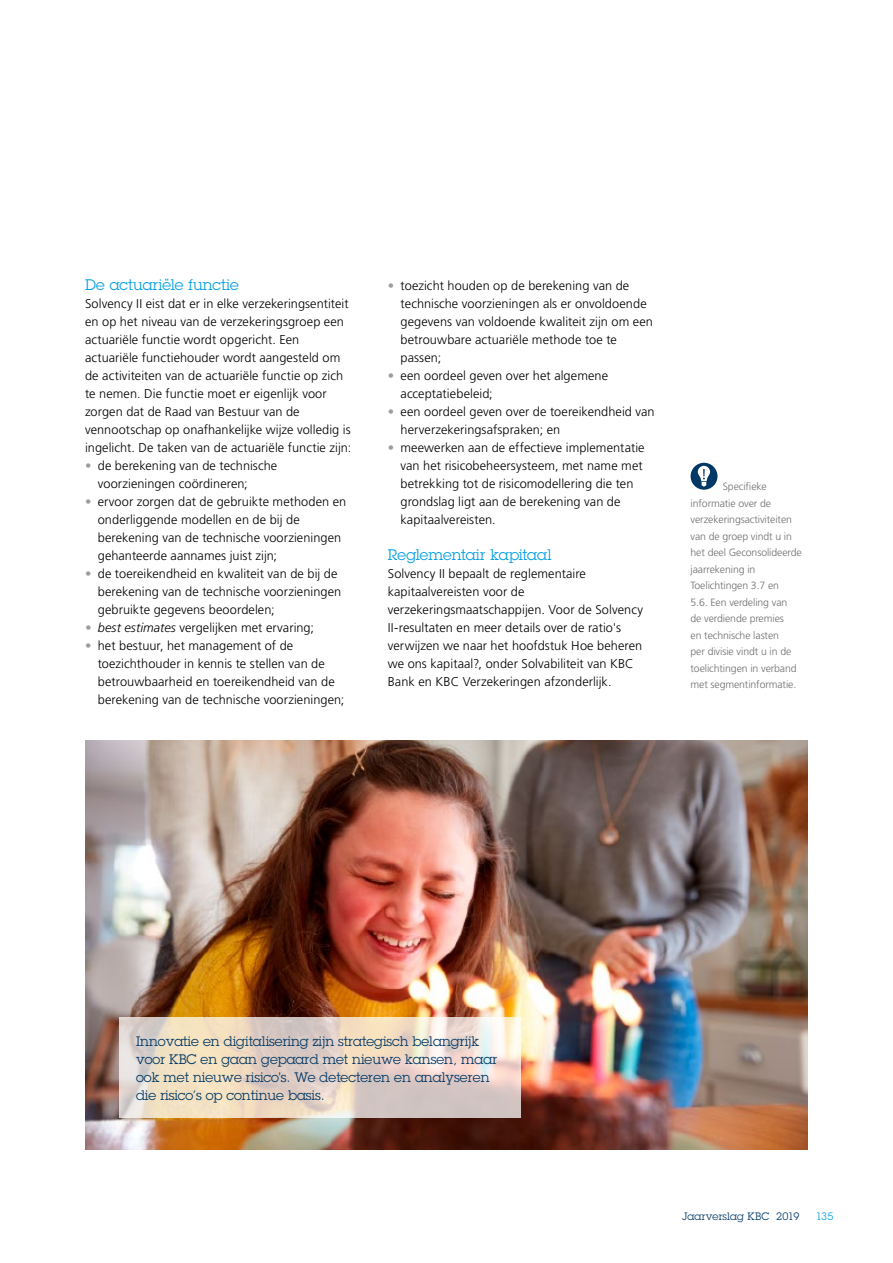
<style>
.page{position:relative;width:893px;height:1263px;background:#fff}
.page>*{position:absolute;margin:0;border:0;box-sizing:border-box;transform-origin:0 0}
.t1{font:15px "Lubalin Graph Std";color:#009fe3}
.t2{font:13.5px/18px "Lubalin Graph Std";color:#003865}
.t3{font:300 12.75px/18px "Frutiger LT Std";letter-spacing:.005em;color:#000}
.t4{font:300 10.5px/16.5px "Frutiger LT Std";letter-spacing:-.01em;color:#706f6f}
.t5{font:10.5px "Lubalin Graph Std";letter-spacing:.015em;color:#003865}
.t6{font:10.5px "Lubalin Graph Std";color:#009fe3}
.s1{color:#9d9d9c}
.s2{font-style:italic;color:#9d9d9c}
.s3{font-style:italic}
</style>
<div class="page">
<img style="left:85px;top:741px;width:723px;height:408px">
<svg style="left:119px;top:1017px;width:402px;height:101px;background:#e7d6c8"></svg>
<div style="left:691px;top:463px;width:26px;height:27px;background:#003865;border-radius:50%"></div>
<svg style="left:698px;top:466px;width:12px;height:21px"></svg>
<p class="t1" style="left:85px;top:276px;width:155px">De actuariële functie</p>
<p class="t3" style="left:85px;top:295px;width:268px">Solvency II eist dat er in elke verzekeringsentiteit en op het niveau van de verzekeringsgroep een actuariële functie wordt opgericht. Een actuariële functiehouder wordt aangesteld om de activiteiten van de actuariële functie op zich te nemen. Die functie moet er eigenlijk voor zorgen dat de Raad van Bestuur van de vennootschap op onafhankelijke wijze volledig is ingelicht. De taken van de actuariële functie zijn:</p>
<p class="t3" style="left:98px;top:457px;width:181px;text-indent:-13px"><span class="s1">•</span> de berekening van de technische voorzieningen coördineren;</p>
<p class="t3" style="left:98px;top:493px;width:250px;text-indent:-13px"><span class="s1">•</span> ervoor zorgen dat de gebruikte methoden en onderliggende modellen en de bij de berekening van de technische voorzieningen gehanteerde aannames juist zijn;</p>
<p class="t3" style="left:98px;top:565px;width:245px;text-indent:-13px"><span class="s1">•</span> de toereikendheid en kwaliteit van de bij de berekening van de technische voorzieningen gebruikte gegevens beoordelen;</p>
<p class="t3" style="left:85px;top:619px;width:231px"><span class="s2">•</span> <span class="s3">best estimates</span> vergelijken met ervaring;</p>
<p class="t3" style="left:98px;top:637px;width:248px;text-indent:-13px"><span class="s1">•</span> het bestuur, het management of de toezichthouder in kennis te stellen van de betrouwbaarheid en toereikendheid van de berekening van de technische voorzieningen;</p>
<p class="t3" style="left:401px;top:277px;width:254px;text-indent:-13px"><span class="s1">•</span> toezicht houden op de berekening van de technische voorzieningen als er onvoldoende gegevens van voldoende kwaliteit zijn om een betrouwbare actuariële methode toe te passen;</p>
<p class="t3" style="left:401px;top:367px;width:209px;text-indent:-13px"><span class="s1">•</span> een oordeel geven over het algemene acceptatiebeleid;</p>
<p class="t3" style="left:401px;top:403px;width:256px;text-indent:-13px"><span class="s1">•</span> een oordeel geven over de toereikendheid van herverzekeringsafspraken; en</p>
<p class="t3" style="left:401px;top:439px;width:246px;text-indent:-13px"><span class="s1">•</span> meewerken aan de effectieve implementatie van het risicobeheersysteem, met name met betrekking tot de risicomodellering die ten grondslag ligt aan de berekening van de kapitaalvereisten.</p>
<p class="t1" style="left:388px;top:546px;width:165px">Reglementair kapitaal</p>
<p class="t3" style="left:388px;top:565px;width:257px">Solvency II bepaalt de reglementaire kapitaalvereisten voor de verzekeringsmaatschappijen. Voor de Solvency II-resultaten en meer details over de ratio's verwijzen we naar het hoofdstuk Hoe beheren we ons kapitaal?, onder Solvabiliteit van KBC Bank en KBC Verzekeringen afzonderlijk.</p>
<p class="t4" style="left:691px;top:478px;width:113px;text-indent:32px">Specifieke informatie over de verzekeringsactiviteiten van de groep vindt u in het deel Geconsolideerde jaarrekening in<br>Toelichtingen 3.7 en<br>5.6. Een verdeling van<br>de verdiende premies<br>en technische lasten<br>per divisie vindt u in de toelichtingen in verband met segmentinformatie.</p>
<p class="t2" style="left:136px;top:1032px;width:363px">Innovatie en digitalisering zijn strategisch belangrijk voor KBC en gaan gepaard met nieuwe kansen, maar ook met nieuwe risico's. We detecteren en analyseren die risico’s op continue basis.</p>
<p class="t5" style="left:682px;top:1210px;width:119px">Jaarverslag KBC 2019</p>
<p class="t6" style="left:816px;top:1210px;width:19px">135</p>
</div>
